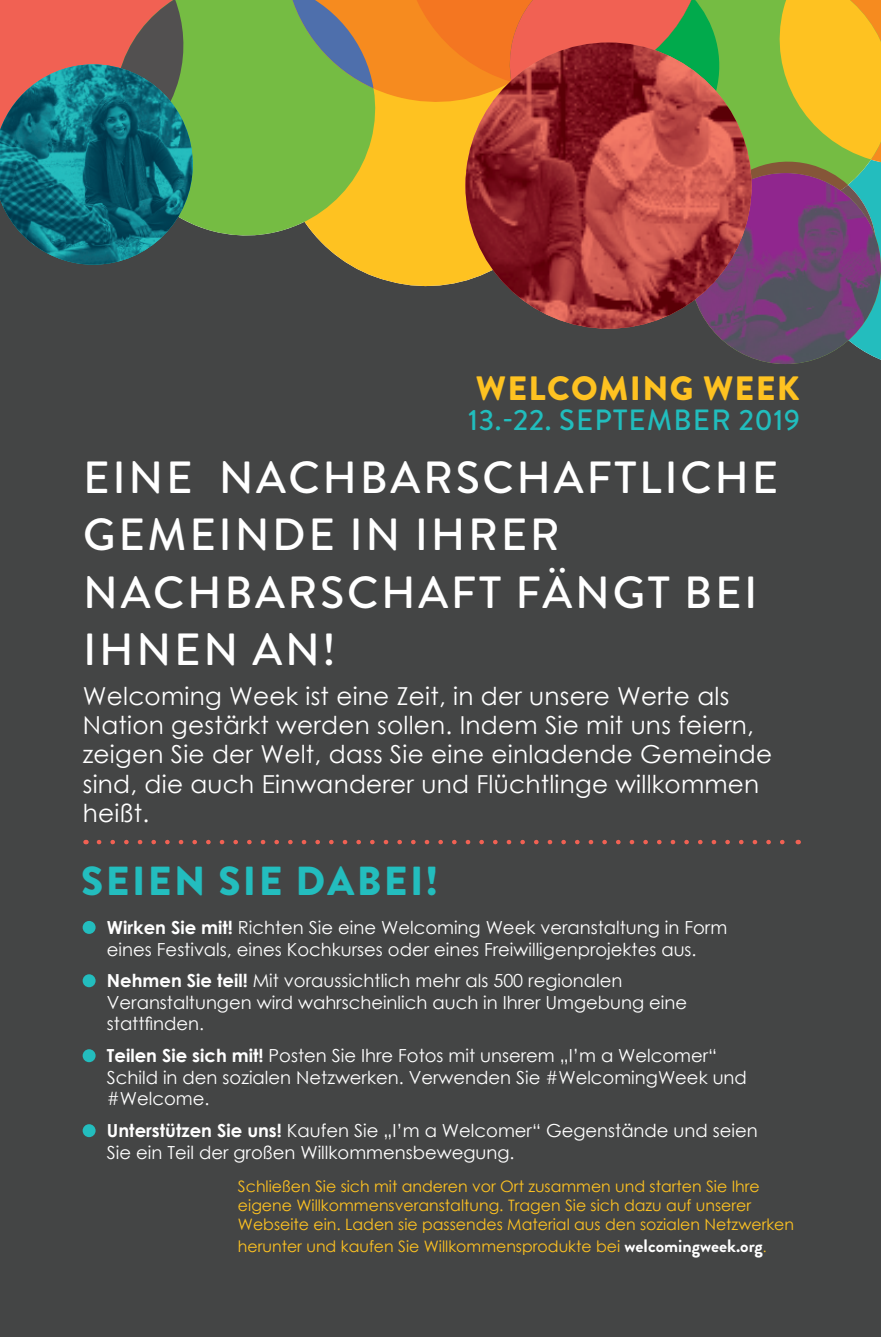
<style>
.page{position:relative;width:881px;height:1337px;background:#fff}
.page>*{position:absolute;margin:0;border:0;box-sizing:border-box;transform-origin:0 0}
.t1{font:500 45px/57.4px "Brandon Grotesque";letter-spacing:.06em;color:#fff}
.t2{font:900 40.5px "Brandon Grotesque";letter-spacing:.06em;color:#23bdbe}
.t3{font:900 33.75px "Brandon Grotesque";letter-spacing:.04em;color:#fec221}
.t4{font:500 29.25px "Brandon Grotesque";letter-spacing:.04em;color:#21bdbd}
.t5{font:24.75px/29.2px "Century Gothic";letter-spacing:.01em;color:#fff}
.t6{font:18px/21.6px "Century Gothic";color:#fff}
.t7{font:15.75px/18.9px "Century Gothic";color:#fec221}
.s1{font-weight:700}
.s2{font-family:"Brandon Grotesque";font-weight:700;font-size:18px;color:#fff}
.s3{font-size:13.5px}
</style>
<div class="page">
<div style="left:0;top:0;width:881px;height:1336px;background:#444545"></div>
<div style="left:83px;top:921px;width:13px;height:13px;background:#23bdbe;border-radius:50%"></div>
<div style="left:83px;top:974px;width:13px;height:13px;background:#23bdbe;border-radius:50%"></div>
<div style="left:83px;top:1049px;width:13px;height:13px;background:#23bdbe;border-radius:50%"></div>
<div style="left:83px;top:1124px;width:13px;height:13px;background:#23bdbe;border-radius:50%"></div>
<svg style="left:99px;top:840px;width:686px;height:4px"></svg>
<svg style="left:0;top:0;width:881px;height:364px"></svg>
<img style="left:0;top:64px;width:193px;height:201px">
<p class="t3" style="left:476px;top:365px;width:325px">WELCOMING WEEK</p>
<p class="t4" style="left:468px;top:399px;width:333px">13.-22. SEPTEMBER 2019</p>
<p class="t1" style="left:83px;top:449px;width:697px">EINE NACHBARSCHAFTLICHE<br>GEMEINDE IN IHRER<br>NACHBARSCHAFT FÄNGT BEI<br>IHNEN AN!</p>
<p class="t5" style="left:83px;top:681px;width:691px">Welcoming Week ist eine Zeit, in der unsere Werte als Nation gestärkt werden sollen. Indem Sie mit uns feiern, zeigen Sie der Welt, dass Sie eine einladende Gemeinde sind, die auch Einwanderer und Flüchtlinge willkommen heißt.</p>
<p class="t2" style="left:81px;top:852px;width:358px">SEIEN SIE DABEI!</p>
<p class="t6" style="left:107px;top:916px;width:622px"><span class="s1">Wirken Sie mit!</span> Richten Sie eine Welcoming Week veranstaltung in Form eines Festivals, eines Kochkurses oder eines Freiwilligenprojektes aus.</p>
<p class="t6" style="left:107px;top:969px;width:582px"><span class="s1">Nehmen Sie teil!</span> Mit voraussichtlich mehr als 500 regionalen<br>Veranstaltungen wird wahrscheinlich auch in Ihrer Umgebung eine stattfinden.</p>
<p class="t6" style="left:107px;top:1044px;width:641px"><span class="s1">Teilen Sie sich mit!</span> Posten Sie Ihre Fotos mit unserem „I’m a Welcomer“<br>Schild in den sozialen Netzwerken. Verwenden Sie #WelcomingWeek und #Welcome.</p>
<p class="t6" style="left:107px;top:1119px;width:652px"><span class="s1">Unterstützen Sie uns!</span> Kaufen Sie „I’m a Welcomer“ Gegenstände und seien<br>Sie ein Teil der großen Willkommensbewegung.</p>
<p class="t7" style="left:238px;top:1177px;width:558px">Schließen Sie sich mit anderen vor Ort zusammen und starten Sie Ihre eigene Willkommensveranstaltung. Tragen Sie sich dazu auf unserer<br>Webseite ein. Laden sie passendes Material aus den sozialen Netzwerken</p>
<p class="t7" style="left:238px;top:1236px;width:530px">herunter und kaufen Sie Willkommensprodukte bei <span class="s2">welcomingweek.org</span><span class="s3">.</span></p>
</div>
